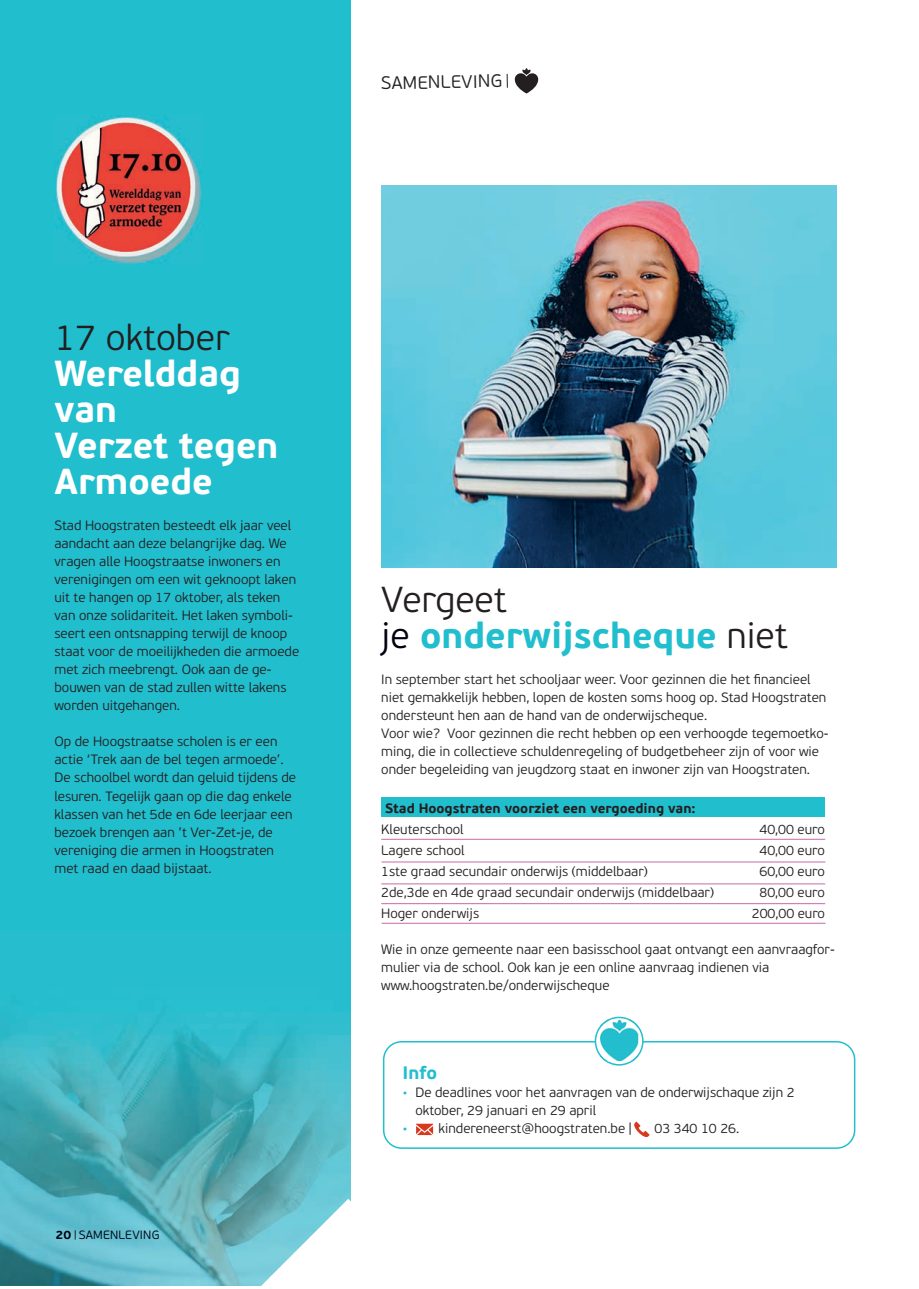
<style>
.page{position:relative;width:919px;height:1289px;background:#fff}
.page>*{position:absolute;margin:0;border:0;box-sizing:border-box;transform-origin:0 0}
.t1{font:700 36px/36px "PF Beau Sans Pro";color:#fff}
.t2{font:700 36px/36px "PF Beau Sans Pro";color:#21bece}
.t3{font:300 36px "PF Beau Sans Pro";color:#231f20}
.t4{font:300 18px "PF Beau Sans Pro";color:#231f20}
.t5{font:700 18px "PF Beau Sans Pro";color:#21bece}
.t6{font:300 13.5px/18px "PF Beau Sans Pro";color:#231f20}
.t7{font:700 13.5px "PF Beau Sans Pro";color:#231f20}
.t8{font:300 12px "PF Beau Sans Pro";letter-spacing:.02em;color:#000010}
.s1{font-weight:700}
.s2{font-weight:300;color:#231f20}
.s3{font-weight:300;color:#000010}
.s4{color:#21bece}
</style>
<div class="page">
<div style="left:0;top:0;width:351px;height:1285px;background:#21bece"></div>
<img style="left:0;top:1012px;width:351px;height:273px">
<svg style="left:514px;top:68px;width:24px;height:25px"></svg>
<svg style="left:507px;top:74px;width:1px;height:14px"></svg>
<svg style="left:258px;top:1198px;width:93px;height:88px;background:#b6e1e8"></svg>
<img style="left:54px;top:116px;width:148px;height:148px">
<div style="left:381px;top:797px;width:444px;height:20px;background:#21bece"></div>
<hr style="left:381px;top:838px;width:444px;height:1px;background:#c66aaa">
<hr style="left:381px;top:861px;width:444px;height:1px;background:#c66aaa">
<hr style="left:381px;top:883px;width:444px;height:1px;background:#c66aaa">
<hr style="left:381px;top:903px;width:444px;height:1px;background:#c66aaa">
<hr style="left:381px;top:922px;width:444px;height:1px;background:#c66aaa">
<svg style="left:383px;top:1040px;width:472px;height:108px"></svg>
<svg style="left:594px;top:1016px;width:49px;height:49px"></svg>
<img style="left:600px;top:1019px;width:38px;height:42px">
<img style="left:381px;top:185px;width:455px;height:383px">
<svg style="left:416px;top:1123px;width:17px;height:12px"></svg>
<svg style="left:631px;top:1121px;width:18px;height:19px"></svg>
<h2 class="t4" style="left:381px;top:73px;width:120px;rotate:-1deg">SAM ENLEVING</h2>
<h1 class="t3" style="left:54px;top:317px;width:177px">17 oktober</h1>
<h1 class="t1" style="left:54px;top:356px;width:225px">Werelddag van<br>Verzet tegen<br>Armoede</h1>
<p class="t6" style="left:54px;top:517px;width:246px">Stad Hoogstraten besteedt elk jaar veel aandacht aan deze belangrijke dag. We vragen alle Hoogstraatse inwoners en verenigingen om een wit geknoopt laken uit te hangen op 17 oktober, als teken van onze solidariteit. Het laken symboli&shy;seert een ontsnapping terwijl de knoop staat voor de moeilijkheden die armoede met zich meebrengt. Ook aan de ge&shy;bouwen van de stad zullen witte lakens worden uitgehangen.</p>
<p class="t6" style="left:54px;top:733px;width:243px">Op de Hoogstraatse scholen is er een actie ‘Trek aan de bel tegen armoede’.<br>De schoolbel wordt dan geluid tijdens de lesuren. Tegelijk gaan op die dag enkele klassen van het 5de en 6de leerjaar een bezoek brengen aan ’t Ver-Zet-je, de vereniging die armen in Hoogstraten met raad en daad bijstaat.</p>
<p class="t8" style="left:55px;top:1228px;width:105px"><span class="s1">20</span> SAMENLEVING</p>
<h1 class="t2" style="left:381px;top:582px;width:408px"><span class="s2">Vergeet<br></span><span class="s3">je</span> onderwijscheque <span class="s2">niet</span></h1>
<p class="t6" style="left:381px;top:670px;width:449px">In september start het schooljaar weer. Voor gezinnen die het financieel niet gemakkelijk hebben, lopen de kosten soms hoog op. Stad Hoogstraten ondersteunt hen aan de hand van de onderwijscheque.<br>Voor wie? Voor gezinnen die recht hebben op een verhoogde tegemoetko&shy;ming, die in collectieve schuldenregeling of budgetbeheer zijn of voor wie onder begeleiding van jeugdzorg staat en inwoner zijn van Hoogstraten.</p>
<p class="t7" style="left:385px;top:799px;width:312px">Stad Hoogstraten voorziet een vergoeding van:</p>
<p class="t6" style="left:381px;top:820px;width:84px">Kleuterschool</p>
<p class="t6" style="left:759px;top:820px;width:67px">40,00 euro</p>
<p class="t6" style="left:381px;top:841px;width:85px">Lagere school</p>
<p class="t6" style="left:759px;top:841px;width:67px">40,00 euro</p>
<p class="t6" style="left:381px;top:862px;width:268px">1ste graad secundair onderwijs (middelbaar)</p>
<p class="t6" style="left:759px;top:862px;width:67px">60,00 euro</p>
<p class="t6" style="left:381px;top:883px;width:334px">2de,3de en 4de graad secundair onderwijs (middelbaar)</p>
<p class="t6" style="left:759px;top:883px;width:67px">80,00 euro</p>
<p class="t6" style="left:381px;top:904px;width:99px">Hoger onderwijs</p>
<p class="t6" style="left:751px;top:904px;width:75px">200,00 euro</p>
<p class="t6" style="left:381px;top:940px;width:455px">Wie in onze gemeente naar een basisschool gaat ontvangt een aanvraagfor&shy;mulier via de school. Ook kan je een online aanvraag indienen via www.hoogstraten.be/onderwijscheque</p>
<h2 class="t5" style="left:402px;top:1061px;width:36px">Info</h2>
<p class="t6" style="left:415px;top:1083px;width:381px;text-indent:-13px"><span class="s4">•</span> De deadlines voor het aanvragen van de onderwijschaque zijn 2 oktober, 29 januari en 29 april</p>
<p class="t6" style="left:402px;top:1119px;width:230px"><span class="s4">•</span> kindereneerst@hoogstraten.be |</p>
<p class="t6" style="left:654px;top:1119px;width:86px">03 340 10 26.</p>
</div>
